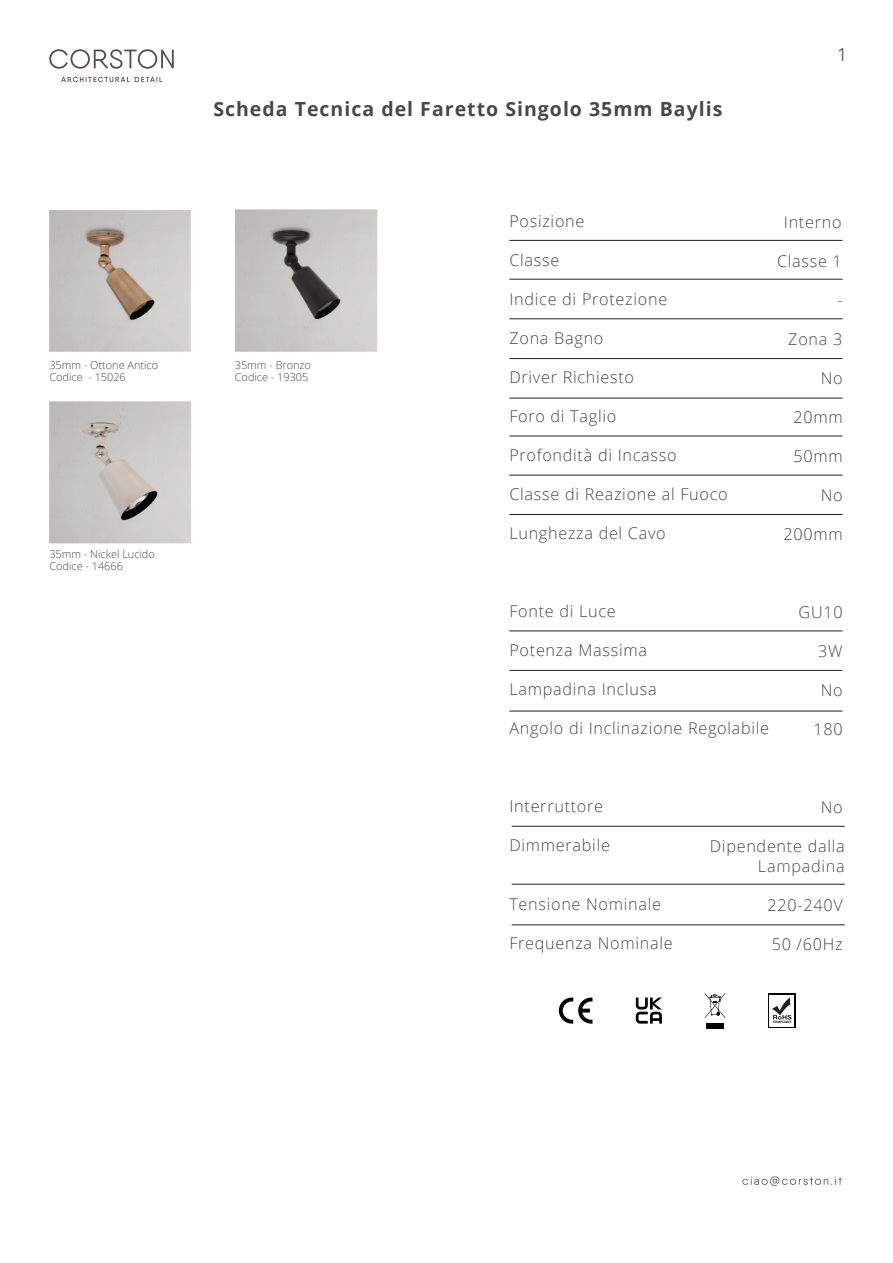
<style>
.page{position:relative;width:893px;height:1263px;background:#fff}
.page>*{position:absolute;margin:0;border:0;box-sizing:border-box;transform-origin:0 0}
.t1{font:700 19.5px "Open Sans";letter-spacing:.05em;color:#474849}
.t2{font:18px "Open Sans";color:#6d6663}
.t3{font:300 16.2px/19.5px "Open Sans";letter-spacing:.045em;color:#464747;text-align:right}
.t4{font:300 10.95px/12.5px "Open Sans";color:#464747}
.t5{font:700 3.45px "Myriad Pro";color:#231f20}
</style>
<div class="page">
<img style="left:49px;top:209px;width:329px;height:335px">
<hr style="left:509px;top:240px;width:333px;height:1px;background:#231f20">
<hr style="left:509px;top:279px;width:333px;height:1px;background:#231f20">
<hr style="left:509px;top:319px;width:333px;height:1px;background:#231f20">
<hr style="left:509px;top:358px;width:333px;height:1px;background:#231f20">
<hr style="left:509px;top:398px;width:333px;height:1px;background:#231f20">
<hr style="left:509px;top:436px;width:333px;height:1px;background:#231f20">
<hr style="left:509px;top:475px;width:333px;height:1px;background:#231f20">
<hr style="left:509px;top:514px;width:333px;height:1px;background:#231f20">
<hr style="left:509px;top:631px;width:333px;height:1px;background:#231f20">
<hr style="left:509px;top:670px;width:333px;height:1px;background:#231f20">
<hr style="left:509px;top:711px;width:333px;height:1px;background:#231f20">
<hr style="left:512px;top:826px;width:333px;height:1px;background:#231f20">
<hr style="left:512px;top:884px;width:333px;height:1px;background:#231f20">
<hr style="left:512px;top:924px;width:333px;height:1px;background:#231f20">
<svg style="left:559px;top:997px;width:33px;height:27px"></svg>
<svg style="left:636px;top:997px;width:26px;height:27px"></svg>
<div style="left:706px;top:1023px;width:18px;height:5px;background:#040503"></div>
<svg style="left:705px;top:993px;width:20px;height:25px"></svg>
<svg style="left:768px;top:993px;width:27px;height:35px"></svg>
<div style="left:769px;top:995px;width:25px;height:31px;background:#fff"></div>
<svg style="left:772px;top:997px;width:20px;height:23px"></svg>
<svg style="left:49px;top:49px;width:125px;height:33px"></svg>
<svg style="left:742px;top:1176px;width:100px;height:10px"></svg>
<p class="t1" style="left:213px;top:95px;width:511px">Scheda Tecnica del Faretto Singolo 35mm Baylis</p>
<p class="t2" style="left:837px;top:42px;width:12px">1</p>
<p class="t4" style="left:49px;top:358px;width:110px">35mm - Ottone Antico<br>Codice - 15026</p>
<p class="t4" style="left:235px;top:358px;width:78px">35mm - Bronzo<br>Codice - 19305</p>
<p class="t4" style="left:49px;top:547px;width:107px">35mm - Nickel Lucido<br>Codice - 14666</p>
<p class="t3" style="left:509px;top:211px;width:77px">Posizione</p>
<p class="t3" style="left:509px;top:250px;width:51px">Classe</p>
<p class="t3" style="left:509px;top:289px;width:159px">Indice di Protezione</p>
<p class="t3" style="left:509px;top:328px;width:96px">Zona Bagno</p>
<p class="t3" style="left:509px;top:367px;width:126px">Driver Richiesto</p>
<p class="t3" style="left:509px;top:406px;width:108px">Foro di Taglio</p>
<p class="t3" style="left:509px;top:445px;width:169px">Profondità di Incasso</p>
<p class="t3" style="left:509px;top:484px;width:220px">Classe di Reazione al Fuoco</p>
<p class="t3" style="left:509px;top:523px;width:158px">Lunghezza del Cavo</p>
<p class="t3" style="left:784px;top:212px;width:59px">Interno</p>
<p class="t3" style="left:777px;top:251px;width:66px">Classe 1</p>
<p class="t3" style="left:837px;top:290px;width:7px">-</p>
<p class="t3" style="left:788px;top:329px;width:56px">Zona 3</p>
<p class="t3" style="left:821px;top:368px;width:23px">No</p>
<p class="t3" style="left:793px;top:407px;width:51px">20mm</p>
<p class="t3" style="left:793px;top:446px;width:51px">50mm</p>
<p class="t3" style="left:821px;top:485px;width:23px">No</p>
<p class="t3" style="left:783px;top:524px;width:61px">200mm</p>
<p class="t3" style="left:509px;top:601px;width:108px">Fonte di Luce</p>
<p class="t3" style="left:509px;top:640px;width:139px">Potenza Massima</p>
<p class="t3" style="left:509px;top:679px;width:149px">Lampadina Inclusa</p>
<p class="t3" style="left:509px;top:718px;width:261px">Angolo di Inclinazione Regolabile</p>
<p class="t3" style="left:799px;top:602px;width:46px">GU10</p>
<p class="t3" style="left:818px;top:641px;width:26px">3W</p>
<p class="t3" style="left:821px;top:680px;width:23px">No</p>
<p class="t3" style="left:813px;top:719px;width:31px">180</p>
<p class="t3" style="left:509px;top:796px;width:95px">Interruttore</p>
<p class="t3" style="left:509px;top:835px;width:102px">Dimmerabile</p>
<p class="t3" style="left:509px;top:894px;width:153px">Tensione Nominale</p>
<p class="t3" style="left:509px;top:933px;width:165px">Frequenza Nominale</p>
<p class="t3" style="left:821px;top:797px;width:23px">No</p>
<p class="t3" style="left:710px;top:836px;width:136px">Dipendente dalla<br>Lampadina</p>
<p class="t3" style="left:767px;top:895px;width:77px">220-240V</p>
<p class="t3" style="left:772px;top:934px;width:72px">50 /60Hz</p>
<p class="t5" style="left:773px;top:1020px;width:20px">COMPLIANT</p>
</div>
